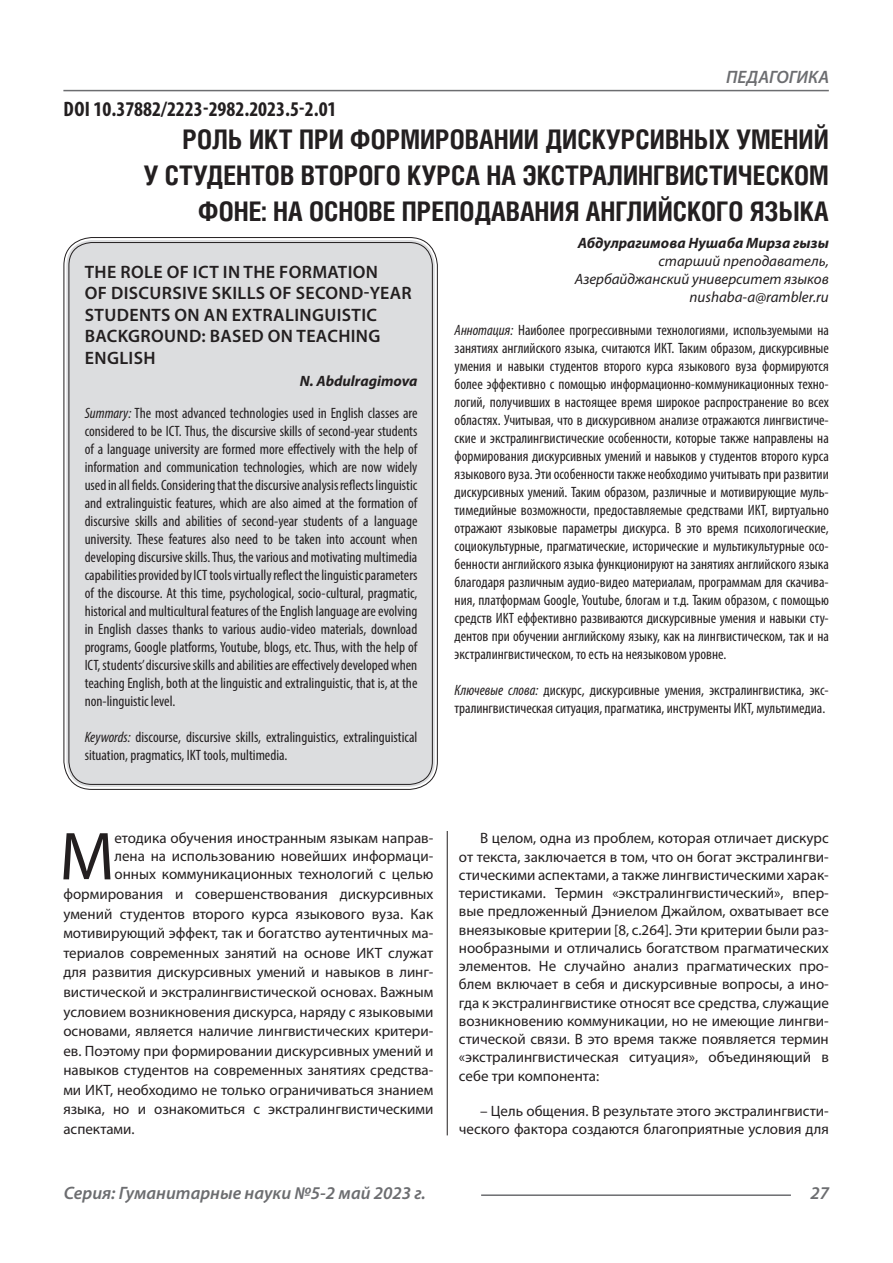
<style>
.page{position:relative;width:893px;height:1263px;background:#fff}
.page>*{position:absolute;margin:0;border:0;box-sizing:border-box;transform-origin:0 0}
.t1{font:68.4px "Myriad Pro";color:#231f20}
.t2{font:700 27px/36px "Helios Cond C";color:#231f20;text-align:right}
.t3{font:700 condensed 21px "Myriad Pro";color:#231f20}
.t4{font:600 18px/21.6px "Myriad Pro";letter-spacing:.02em;color:#231f20}
.t5{font:italic 600 18px "Myriad Pro";color:#6c6d70}
.t6{font:condensed 15px/18px "Myriad Pro";color:#231f20;text-align:justify}
.t7{font:15px/18.3px "Myriad Pro";color:#231f20;text-align:justify}
.t8{font:italic 15px/18px "Myriad Pro";color:#231f20;text-align:right}
.t9{font:italic 700 15px "Myriad Pro";color:#231f20}
.s1{font-style:italic}
.s2{font-weight:700;font-style:italic;font-stretch:normal}
</style>
<div class="page">
<hr style="left:447px;top:128px;width:1px;height:1007px;background:#231f20">
<hr style="left:63px;top:90px;width:766px;height:1px;background:#6c6d70">
<hr style="left:481px;top:1194px;width:310px;height:2px;background:#6c6d70">
<div style="left:443px;top:127px;width:41px;height:704px;background:#fff"></div>
<div style="left:66px;top:240px;width:369px;height:547px;background:#dcdddf;border-radius:26px"></div>
<p class="t5" style="left:726px;top:66px;width:104px">ПЕДАГОГИКА</p>
<h2 class="t2" style="left:144px;top:121px;width:686px">РОЛЬ ИКТ ПРИ ФОРМИРОВАНИИ ДИСКУРСИВНЫХ УМЕНИЙ<br>У СТУДЕНТОВ ВТОРОГО КУРСА НА ЭКСТРАЛИНГВИСТИЧЕСКОМ<br>ФОНЕ: HА ОСНОВЕ ПРЕПОДАВАНИЯ АНГЛИЙСКОГО ЯЗЫКА</h2>
<p class="t9" style="left:578px;top:233px;width:253px">Абдулрагимова Нушаба Мирза гызы</p>
<p class="t8" style="left:575px;top:252px;width:256px">старший преподаватель,<br>Азербайджанский университет языков nushaba-a@rambler.ru</p>
<p class="t6" style="left:455px;top:321px;width:376px"><span class="s1">Аннотация:</span> Hаиболее прогрессивными технологиями, используемыми на занятиях английского языка, считаются ИКТ. Таким образом, дискурсивные умения и навыки студентов второго курса языкового вуза формируются более эффективно с помощью информационно-коммуникационных техно&shy;логий, получивших в настоящее время широкое распространение во всех областях. Учитывая, что в дискурсивном анализе отражаются лингвистиче&shy;ские и экстралингвистические особенности, которые также направлены на формирования дискурсивных умений и навыков у студентов второго курса языкового вуза. Эти особенности также необходимо учитывать при развитии дискурсивных умений. Таким образом, различные и мотивирующие муль&shy;тимедийные возможности, предоставляемые средствами ИКТ, виртуально отражают языковые параметры дискурса. В это время психологические, социокультурные, прагматические, исторические и мультикультурные осо&shy;бенности английского языка функционируют на занятиях английского языка благодаря различным аудио-видео материалам, программам для скачива&shy;ния, платформам Google, Youtube, блогам и т.д. Таким образом, с помощью средств ИКТ еффективно развиваются дискурсивные умения и навыки сту&shy;дентов при обучении английскому языку, как на лингвистическом, так и на экстралингвистическом, то есть на неязыковом уровне.</p>
<p class="t6" style="left:455px;top:681px;width:376px"><span class="s1">Ключевые слова:</span> дискурс, дискурсивные умения, экстралингвистика, экс&shy;тралингвистическая ситуация, прагматика, инструменты ИКТ, мультимедиа.</p>
<h3 class="t3" style="left:64px;top:96px;width:274px">DOI 10.37882/2223-2982.2023.5-2.01</h3>
<p class="t4" style="left:85px;top:260px;width:329px">THE ROLE OF ICT IN THE FORMATION<br>OF DISCURSIVE SKILLS OF SECOND-YEAR<br>STUDENTS ON AN EXTRALINGUISTIC<br>BACKGROUND: BASED ON TEACHING<br>ENGLISH</p>
<p class="t6" style="left:85px;top:365px;width:334px;line-height:32.4px;text-align:right"><span class="s2">N. Abdulragimova<br></span><span class="s1">Summary:</span> The most advanced technologies used in English classes are</p>
<p class="t6" style="left:85px;top:422px;width:334px">considered to be ICT. Thus, the discursive skills of second-year students of a language university are formed more effectively with the help of information and communication technologies, which are now widely used in all fields. Considering that the discursive analysis reflects linguistic and extralinguistic features, which are also aimed at the formation of discursive skills and abilities of second-year students of a language university. These features also need to be taken into account when developing discursive skills. Thus, the various and motivating multimedia capabilities provided by ICT tools virtually reflect the linguistic parameters of the discourse. At this time, psychological, socio-cultural, pragmatic, historical and multicultural features of the English language are evolving in English classes thanks to various audio-video materials, download programs, Google platforms, Youtube, blogs, etc. Thus, with the help of ICT, students’ discursive skills and abilities are effectively developed when teaching English, both at the linguistic and extralinguistic, that is, at the non-linguistic level.</p>
<p class="t6" style="left:85px;top:728px;width:334px"><span class="s1">Keywords:</span> discourse, discursive skills, extralinguistics, extralinguistical situation, pragmatics, IKT tools, multimedia.</p>
<h1 class="t1" style="left:59px;top:814px;width:57px">М</h1>
<p class="t7" style="left:114px;top:829px;width:320px">етодика обучения иностранным языкам направ&shy;лена на использованию новейших информаци&shy;онных коммуникационных технологий с целью</p>
<p class="t7" style="left:63px;top:884px;width:371px;line-height:19.6px">формирования и совершенствования дискурсивных умений студентов второго курса языкового вуза. Как мотивирующий эффект, так и богатство аутентичных ма&shy;териалов современных занятий на основе ИКТ служат для развития дискурсивных умений и навыков в линг&shy;вистической и экстралингвистической основах. Важным условием возникновения дискурса, наряду с языковыми основами, является наличие лингвистических критери&shy;ев. Поэтому при формировании дискурсивных умений и навыков студентов на современных занятиях средства&shy;ми ИКТ, необходимо не только ограничиваться знанием языка, но и ознакомиться с экстралингвистическими аспектами.</p>
<p class="t7" style="left:459px;top:829px;width:371px;text-indent:21px">В целом, одна из проблем, которая отличает дискурс от текста, заключается в том, что он богат экстралингви&shy;стическими аспектами, а также лингвистическими харак&shy;теристиками. Термин «экстралингвистический», впер&shy;вые предложенный Дэниелом Джайлом, охватывает все внеязыковые критерии [8, с.264]. Эти критерии были раз&shy;нообразными и отличались богатством прагматических элементов. Не случайно анализ прагматических про&shy;блем включает в себя и дискурсивные вопросы, а ино&shy;гда к экстралингвистике относят все средства, служащие возникновению коммуникации, но не имеющие лингви&shy;стической связи. В это время также появляется термин «экстралингвистическая ситуация», объединяющий в себе три компонента:</p>
<p class="t7" style="left:459px;top:1101px;width:371px;text-align:right">– Цель общения. В результате этого экстралингвисти&shy;ческого фактора создаются благоприятные условия для</p>
<p class="t5" style="left:64px;top:1182px;width:364px">Серия: Гуманитарные науки №5-2 май 2023 г.</p>
<p class="t5" style="left:810px;top:1182px;width:20px">27</p>
</div>
